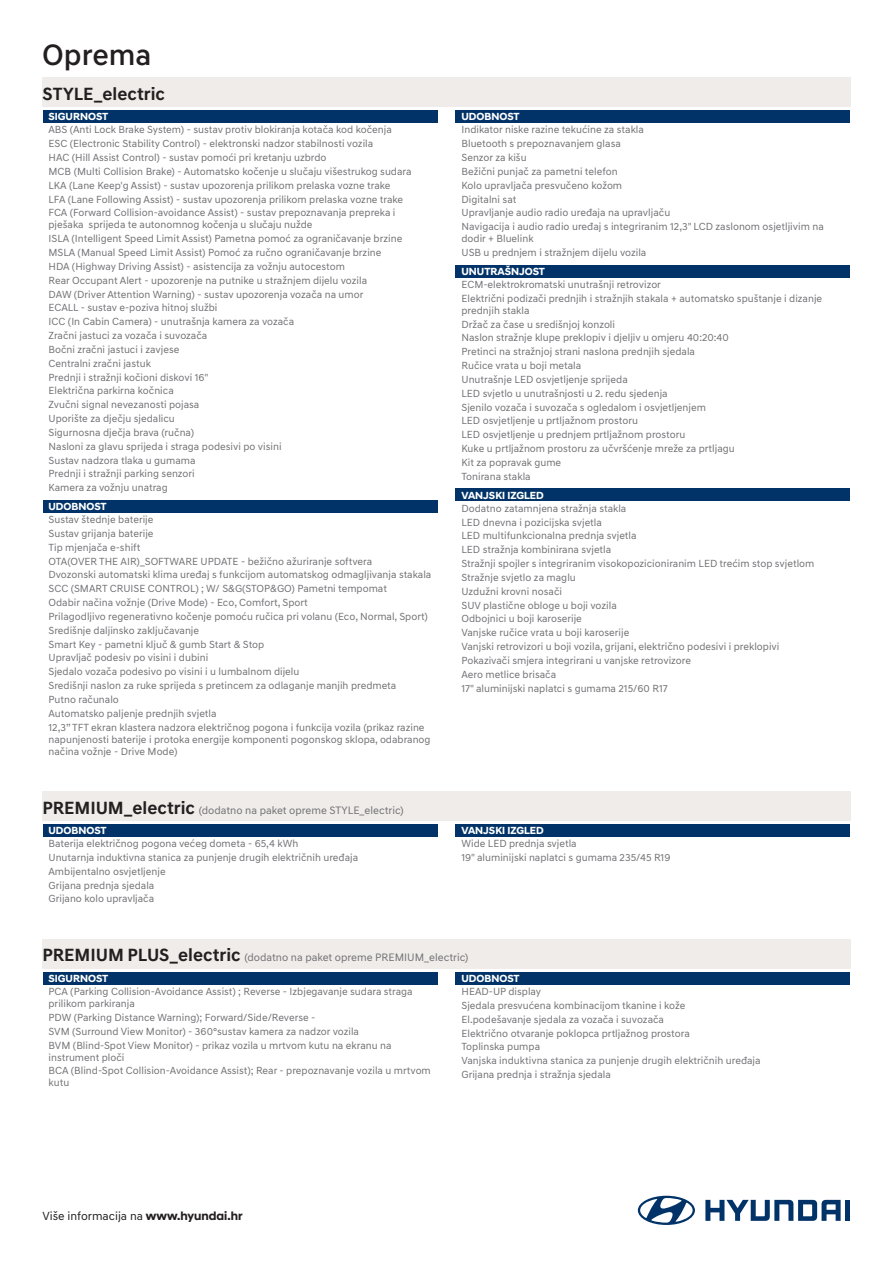
<style>
.page{position:relative;width:893px;height:1263px;background:#fff}
.page>*{position:absolute;margin:0;border:0;box-sizing:border-box;transform-origin:0 0}
.t1{font:500 30px "Hyundai Sans Text";color:#231f20}
.t2{font:700 18px "Hyundai Sans Text";color:#231f20}
.t3{font:12px "Hyundai Sans Text";color:#231f20}
.t4{font:10.95px "Hyundai Sans Text";color:#717074}
.t5{font:10.5px/13.8px "Hyundai Sans Text";color:#717074}
.t6{font:700 10.5px "Hyundai Sans Head";color:#fff}
.s1{font-weight:700;font-size:18px;color:#231f20}
.s2{font-family:"Hyundai Sans Head";font-weight:700}
</style>
<div class="page">
<div style="left:43px;top:791px;width:808px;height:30px;background:#efece9"></div>
<div style="left:43px;top:939px;width:808px;height:30px;background:#efece9"></div>
<div style="left:43px;top:77px;width:808px;height:29px;background:#efece9"></div>
<svg style="left:705px;top:1200px;width:136px;height:21px"></svg>
<div style="left:845px;top:1200px;width:5px;height:21px;background:#013368"></div>
<svg style="left:638px;top:1196px;width:57px;height:29px"></svg>
<div style="left:43px;top:824px;width:394px;height:12px;background:#013368"></div>
<div style="left:43px;top:972px;width:394px;height:12px;background:#013368"></div>
<div style="left:455px;top:110px;width:395px;height:13px;background:#013368"></div>
<div style="left:455px;top:265px;width:395px;height:12px;background:#013368"></div>
<div style="left:455px;top:489px;width:395px;height:12px;background:#013368"></div>
<div style="left:43px;top:110px;width:394px;height:13px;background:#013368"></div>
<div style="left:43px;top:500px;width:394px;height:12px;background:#013368"></div>
<div style="left:455px;top:824px;width:395px;height:12px;background:#013368"></div>
<div style="left:455px;top:972px;width:395px;height:12px;background:#013368"></div>
<h1 class="t1" style="left:42px;top:36px;width:111px">Oprema</h1>
<h2 class="t2" style="left:43px;top:83px;width:124px">STYLE_electric</h2>
<p class="t6" style="left:49px;top:111px;width:61px">SIGURNOST</p>
<p class="t5" style="left:49px;top:123px;width:365px">ABS (Anti Lock Brake System) - sustav protiv blokiranja kotača kod kočenja ESC (Electronic Stability Control) - elektronski nadzor stabilnosti vozila<br>HAC (Hill Assist Control) - sustav pomoći pri kretanju uzbrdo<br>MCB (Multi Collision Brake) - Automatsko kočenje u slučaju višestrukog sudara LKA (Lane Keep'g Assist) - sustav upozorenja prilikom prelaska vozne trake<br>LFA (Lane Following Assist) - sustav upozorenja prilikom prelaska vozne trake FCA (Forward Collision-avoidance Assist) - sustav prepoznavanja prepreka i</p>
<p class="t5" style="left:49px;top:218px;width:355px">pješaka sprijeda te autonomnog kočenja u slučaju nužde<br>ISLA (Intelligent Speed Limit Assist) Pametna pomoć za ograničavanje brzine MSLA (Manual Speed Limit Assist) Pomoć za ručno ograničavanje brzine HDA (Highway Driving Assist) - asistencija za vožnju autocestom<br>Rear Occupant Alert - upozorenje na putnike u stražnjem dijelu vozila<br>DAW (Driver Attention Warning) - sustav upozorenja vozača na umor<br>ECALL - sustav e-poziva hitnoj službi<br>ICC (In Cabin Camera) - unutrašnja kamera za vozača<br>Zračni jastuci za vozača i suvozača<br>Bočni zračni jastuci i zavjese<br>Centralni zračni jastuk<br>Prednji i stražnji kočioni diskovi 16"<br>Električna parkirna kočnica<br>Zvučni signal nevezanosti pojasa<br>Uporište za dječju sjedalicu<br>Sigurnosna dječja brava (ručna)<br>Nasloni za glavu sprijeda i straga podesivi po visini<br>Sustav nadzora tlaka u gumama<br>Prednji i stražnji parking senzori<br>Kamera za vožnju unatrag</p>
<p class="t6" style="left:49px;top:500px;width:60px">UDOBNOST</p>
<p class="t5" style="left:49px;top:513px;width:384px">Sustav štednje baterije<br>Sustav grijanja baterije<br>Tip mjenjača e-shift<br>OTA(OVER THE AIR)_SOFTWARE UPDATE - bežično ažuriranje softvera<br>Dvozonski automatski klima uređaj s funkcijom automatskog odmagljivanja stakala SCC (SMART CRUISE CONTROL) ; W/ S&amp;G(STOP&amp;GO) Pametni tempomat<br>Odabir načina vožnje (Drive Mode) - Eco, Comfort, Sport<br>Prilagodljivo regenerativno kočenje pomoću ručica pri volanu (Eco, Normal, Sport)<br>Središnje daljinsko zaključavanje<br>Smart Key - pametni ključ &amp; gumb Start &amp; Stop<br>Upravljač podesiv po visini i dubini<br>Sjedalo vozača podesivo po visini i u lumbalnom dijelu<br>Središnji naslon za ruke sprijeda s pretincem za odlaganje manjih predmeta<br>Putno računalo<br>Automatsko paljenje prednjih svjetla<br>12,3” TFT ekran klastera nadzora električnog pogona i funkcija vozila (prikaz razine</p>
<p class="t5" style="left:49px;top:733px;width:384px;line-height:12px">napunjenosti baterije i protoka energije komponenti pogonskog sklopa, odabranog načina vožnje - Drive Mode)</p>
<p class="t4" style="left:43px;top:803px;width:363px"><span class="s1">PREMIUM_electric</span> (dodatno na paket opreme STYLE_electric)</p>
<p class="t6" style="left:49px;top:824px;width:60px">UDOBNOST</p>
<p class="t5" style="left:49px;top:837px;width:311px">Baterija električnog pogona većeg dometa - 65,4 kWh<br>Unutarnja induktivna stanica za punjenje drugih električnih uređaja Ambijentalno osvjetljenje<br>Grijana prednja sjedala<br>Grijano kolo upravljača</p>
<p class="t6" style="left:461px;top:111px;width:60px">UDOBNOST</p>
<p class="t5" style="left:461px;top:123px;width:364px">Indikator niske razine tekućine za stakla<br>Bluetooth s prepoznavanjem glasa<br>Senzor za kišu<br>Bežični punjač za pametni telefon<br>Kolo upravljača presvučeno kožom<br>Digitalni sat<br>Upravljanje audio radio uređaja na upravljaču<br>Navigacija i audio radio uređaj s integriranim 12,3" LCD zaslonom osjetljivim na</p>
<p class="t5" style="left:461px;top:232px;width:186px">dodir + Bluelink<br>USB u prednjem i stražnjem dijelu vozila</p>
<p class="t6" style="left:461px;top:265px;width:85px">UNUTRAŠNJOST</p>
<p class="t5" style="left:461px;top:277px;width:362px">ECM-elektrokromatski unutrašnji retrovizor<br>Električni podizači prednjih i stražnjih stakala + automatsko spuštanje i dizanje</p>
<p class="t5" style="left:461px;top:303px;width:275px">prednjih stakla<br>Držač za čase u središnjoj konzoli<br>Naslon stražnje klupe preklopiv i djeljiv u omjeru 40:20:40<br>Pretinci na stražnjoj strani naslona prednjih sjedala<br>Ručice vrata u boji metala<br>Unutrašnje LED osvjetljenje sprijeda<br>LED svjetlo u unutrašnjosti u 2. redu sjedenja<br>Sjenilo vozača i suvozača s ogledalom i osvjetljenjem<br>LED osvjetljenje u prtljažnom prostoru<br>LED osvjetljenje u prednjem prtljažnom prostoru<br>Kuke u prtljažnom prostoru za učvršćenje mreže za prtljagu Kit za popravak gume<br>Tonirana stakla</p>
<p class="t6" style="left:461px;top:489px;width:84px">VANJSKI IZGLED</p>
<p class="t5" style="left:461px;top:501px;width:354px">Dodatno zatamnjena stražnja stakla<br>LED dnevna i pozicijska svjetla<br>LED multifunkcionalna prednja svjetla<br>LED stražnja kombinirana svjetla<br>Stražnji spojler s integriranim visokopozicioniranim LED trećim stop svjetlom Stražnje svjetlo za maglu<br>Uzdužni krovni nosači<br>SUV plastične obloge u boji vozila<br>Odbojnici u boji karoserije<br>Vanjske ručice vrata u boji karoserije<br>Vanjski retrovizori u boji vozila, grijani, električno podesivi i preklopivi Pokazivači smjera integrirani u vanjske retrovizore<br>Aero metlice brisača<br>17" aluminijski naplatci s gumama 215/60 R17</p>
<p class="t6" style="left:461px;top:824px;width:84px">VANJSKI IZGLED</p>
<p class="t5" style="left:461px;top:837px;width:210px">Wide LED prednja svjetla<br>19" aluminijski naplatci s gumama 235/45 R19</p>
<p class="t4" style="left:43px;top:951px;width:427px"><span class="s1">PREMIUM PLUS_electric</span> (dodatno na paket opreme PREMIUM_electric)</p>
<p class="t6" style="left:49px;top:972px;width:61px">SIGURNOST</p>
<p class="t5" style="left:49px;top:985px;width:366px;line-height:12px">PCA (Parking Collision-Avoidance Assist) ; Reverse - Izbjegavanje sudara straga prilikom parkiranja</p>
<p class="t5" style="left:49px;top:1010px;width:345px">PDW (Parking Distance Warning); Forward/Side/Reverse -<br>SVM (Surround View Monitor) - 360°sustav kamera za nadzor vozila<br>BVM (Blind-Spot View Monitor) - prikaz vozila u mrtvom kutu na ekranu na</p>
<p class="t5" style="left:49px;top:1050px;width:384px">instrument ploči<br>BCA (Blind-Spot Collision-Avoidance Assist); Rear - prepoznavanje vozila u mrtvom</p>
<p class="t5" style="left:49px;top:1076px;width:22px">kutu</p>
<p class="t6" style="left:461px;top:972px;width:60px">UDOBNOST</p>
<p class="t5" style="left:461px;top:985px;width:301px">HEAD-UP display<br>Sjedala presvućena kombinacijom tkanine i kože<br>El.podešavanje sjedala za vozača i suvozača<br>Električno otvaranje poklopca prtljažnog prostora<br>Toplinska pumpa<br>Vanjska induktivna stanica za punjenje drugih električnih uređaja Grijana prednja i stražnja sjedala</p>
<p class="t3" style="left:43px;top:1209px;width:201px">Više informacija na <span class="s2">www.hyundai.hr</span></p>
</div>
